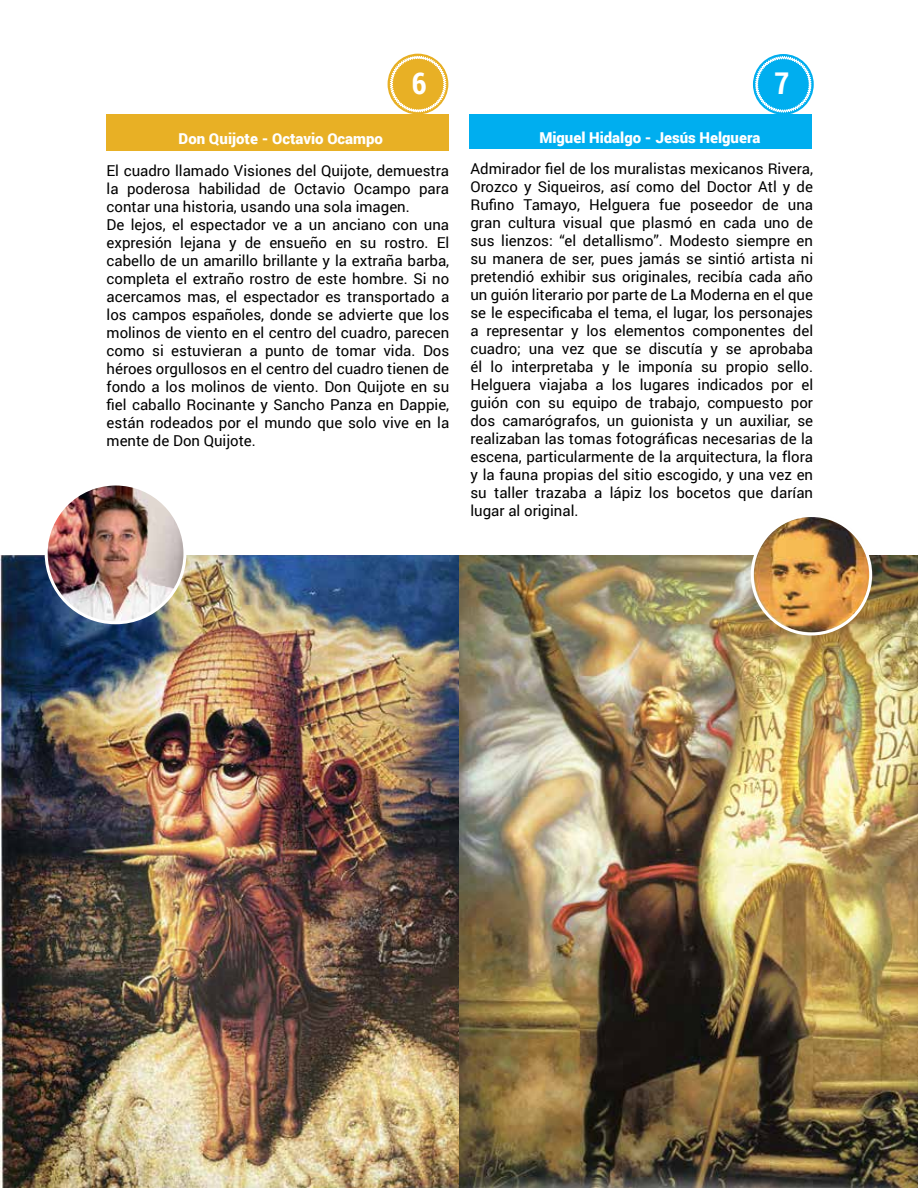
<style>
.page{position:relative;width:918px;height:1188px;background:#fff}
.page>*{position:absolute;margin:0;border:0;box-sizing:border-box;transform-origin:0 0}
.t1{font:700 30px "Roboto Condensed";color:#fff}
.t2{font:15px/18px "Roboto";color:#000}
.t3{font:900 15px "Roboto";color:#fff}
</style>
<div class="page">
<img style="left:0;top:556px;width:459px;height:632px">
<div style="left:469px;top:114px;width:343px;height:35px;background:#00aeef"></div>
<div style="left:106px;top:115px;width:343px;height:36px;background:#e8b025"></div>
<img style="left:459px;top:556px;width:459px;height:632px">
<img style="left:743px;top:518px;width:141px;height:122px">
<div style="left:751px;top:514px;width:121px;height:121px;border:3px solid #fff;border-radius:50%"></div>
<svg style="left:754px;top:55px;width:59px;height:59px"></svg>
<svg style="left:388px;top:54px;width:60px;height:60px"></svg>
<img style="left:46px;top:484px;width:139px;height:139px;border-radius:69px">
<div style="left:45px;top:483px;width:141px;height:141px;border:3px solid #fff;border-radius:50%"></div>
<h1 class="t1" style="left:412px;top:62px;width:16px">6</h1>
<h1 class="t1" style="left:775px;top:62px;width:16px">7</h1>
<p class="t3" style="left:179px;top:128px;width:206px">Don Quijote - Octavio Ocampo</p>
<p class="t3" style="left:539px;top:127px;width:222px">Miguel Hidalgo - Jesús Helguera</p>
<p class="t2" style="left:107px;top:161px;width:344px">El cuadro llamado Visiones del Quijote, demuestra la poderosa habilidad de Octavio Ocampo para contar una historia, usando una sola imagen.<br>De lejos, el espectador ve a un anciano con una expresión lejana y de ensueño en su rostro. El cabello de un amarillo brillante y la extraña barba, completa el extraño rostro de este hombre. Si no acercamos mas, el espectador es transportado a los campos españoles, donde se advierte que los molinos de viento en el centro del cuadro, parecen como si estuvieran a punto de tomar vida. Dos héroes orgullosos en el centro del cuadro tienen de fondo a los molinos de viento. Don Quijote en su fiel caballo Rocinante y Sancho Panza en Dappie, están rodeados por el mundo que solo vive en la mente de Don Quijote.</p>
<p class="t2" style="left:470px;top:159px;width:344px;text-align:justify">Admirador fiel de los muralistas mexicanos Rivera, Orozco y Siqueiros, así como del Doctor Atl y de Rufino Tamayo, Helguera fue poseedor de una gran cultura visual que plasmó en cada uno de sus lienzos: “el detallismo”. Modesto siempre en su manera de ser, pues jamás se sintió artista ni pretendió exhibir sus originales, recibía cada año un guión literario por parte de La Moderna en el que se le especificaba el tema, el lugar, los personajes a representar y los elementos componentes del cuadro; una vez que se discutía y se aprobaba él lo interpretaba y le imponía su propio sello.<br>Helguera viajaba a los lugares indicados por el guión con su equipo de trabajo, compuesto por dos camarógrafos, un guionista y un auxiliar, se realizaban las tomas fotográficas necesarias de la escena, particularmente de la arquitectura, la flora y la fauna propias del sitio escogido, y una vez en su taller trazaba a lápiz los bocetos que darían lugar al original.</p>
</div>
